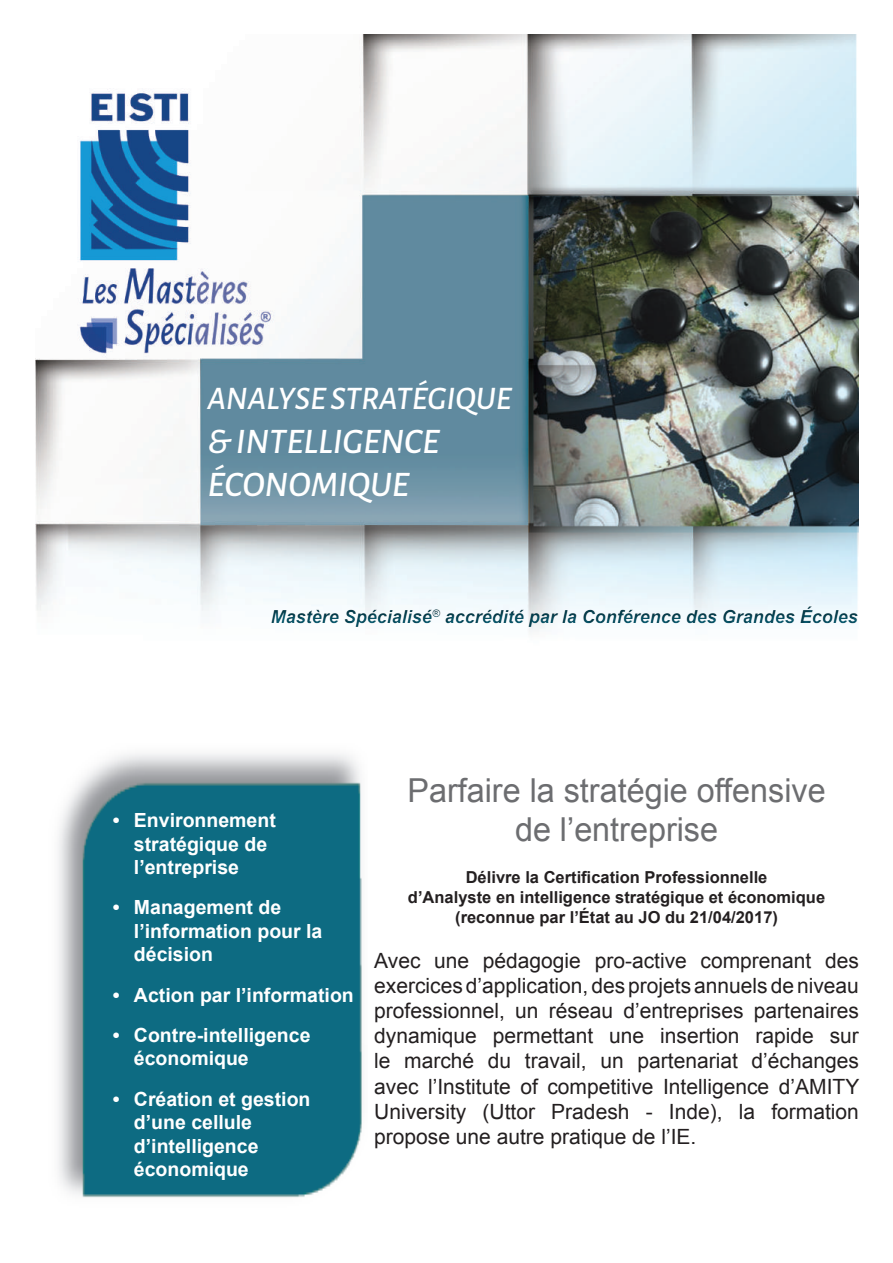
<style>
.page{position:relative;width:893px;height:1263px;background:#fff}
.page>*{position:absolute;margin:0;border:0;box-sizing:border-box;transform-origin:0 0}
.t1{font:italic 500 36px/43.2px "Alegreya Sans";color:#fff}
.t2{font:33px/39.6px "Arial";color:#6c6d70;text-align:center}
.t3{font:italic 500 33px "Alegreya Sans";color:#fff}
.t4{font:21px/25.2px "Arial";color:#231f20;text-align:justify}
.t5{font:700 19.5px/23.4px "Arial";color:#fff}
.t6{font:italic 700 18px "Arial";color:#0c6a82}
.t7{font:700 16.5px/19.8px "Arial";color:#231f20;text-align:center}
</style>
<div class="page">
<img style="left:35px;top:34px;width:824px;height:577px">
<div style="left:213px;top:603px;width:671px;height:63px;background:#231f20;opacity:.5"></div>
<img style="left:58px;top:754px;width:304px;height:444px">
<h2 class="t3" style="left:207px;top:376px;width:305px">ANALYSE STRATÉGIQUE</h2>
<h1 class="t1" style="left:207px;top:417px;width:233px">&amp; INTELLIGENCE<br>ÉCONOMIQUE</h1>
<p class="t6" style="left:271px;top:605px;width:588px">Mastère Spécialisé<sup>®</sup> accrédité par la Conférence des Grandes Écoles</p>
<p class="t5" style="left:134px;top:809px;width:143px;text-indent:-21px">• Environnement stratégique de l’entreprise</p>
<p class="t5" style="left:134px;top:896px;width:190px;text-indent:-21px">• Management de l’information pour la décision</p>
<p class="t5" style="left:113px;top:984px;width:243px">• Action par l’information</p>
<p class="t5" style="left:134px;top:1024px;width:178px;text-indent:-21px">• Contre-intelligence économique</p>
<p class="t5" style="left:134px;top:1088px;width:178px;text-indent:-21px">• Création et gestion d’une cellule d’intelligence économique</p>
<h2 class="t2" style="left:407px;top:771px;width:420px">Parfaire la stratégie offensive de l’entreprise</h2>
<p class="t7" style="left:408px;top:868px;width:419px">Délivre la Certification Professionnelle<br>d’Analyste en intelligence stratégique et économique (reconnue par l’État au JO du 21/04/2017)</p>
<p class="t4" style="left:374px;top:948px;width:487px">Avec une pédagogie pro-active comprenant des exercices d’application, des projets annuels de niveau professionnel, un réseau d’entreprises partenaires dynamique permettant une insertion rapide sur le marché du travail, un partenariat d’échanges avec l’Institute of competitive Intelligence d’AMITY University (Uttor Pradesh - Inde), la formation propose une autre pratique de l’IE.</p>
</div>
